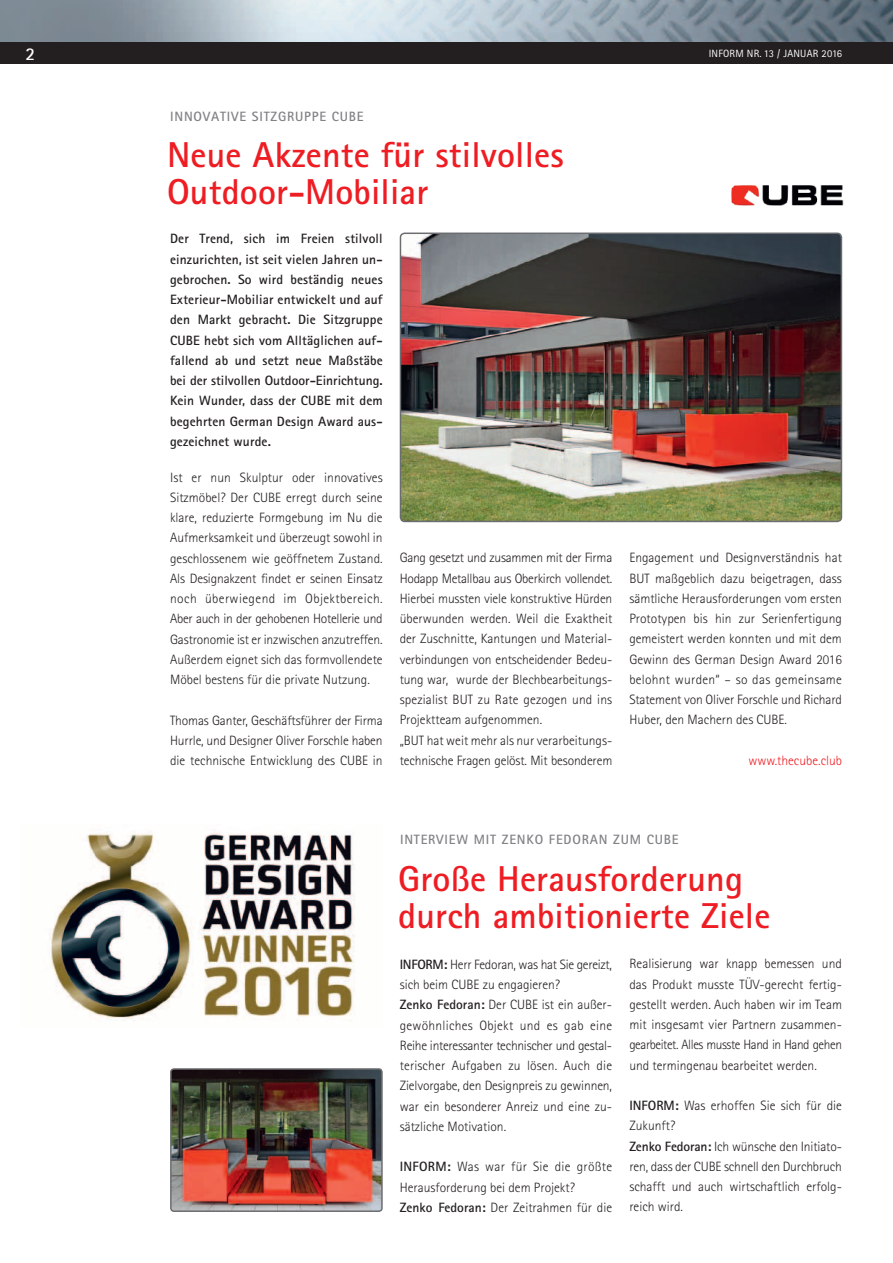
<style>
.page{position:relative;width:893px;height:1263px;background:#fff}
.page>*{position:absolute;margin:0;border:0;box-sizing:border-box;transform-origin:0 0}
.t1{font:700 36px/37.5px "Rotis Sans Serif";letter-spacing:.005em;color:#ee1d23}
.t2{font:700 18px "Rotis Sans Serif";color:#fff}
.t3{font:300 13.5px/20.2px "Rotis Sans Serif";color:#231f20;text-align:justify}
.t4{font:700 13.5px/20.2px "Rotis Sans Serif";letter-spacing:.01em;color:#231f20;text-align:justify}
.t5{font:700 13.5px "Rotis Sans Serif";letter-spacing:.06em;color:#808285}
.t6{font:300 13.5px "Rotis Sans Serif";color:#ee1d23}
.t7{font:10.5px "Rotis Sans Serif";letter-spacing:.02em;color:#fff}
.s1{font-weight:700}
</style>
<div class="page">
<img style="left:0;top:0;width:893px;height:43px">
<div style="left:0;top:43px;width:893px;height:21px;background:#231f20"></div>
<img style="left:400px;top:233px;width:441px;height:288px">
<div style="left:400px;top:233px;width:442px;height:289px;border:2px solid #6c6d70;border-radius:4px"></div>
<img style="left:49px;top:832px;width:306px;height:189px">
<img style="left:731px;top:185px;width:113px;height:21px">
<img style="left:173px;top:1071px;width:207px;height:138px">
<div style="left:170px;top:1068px;width:213px;height:144px;border:2px solid #6c6d70;border-radius:3px"></div>
<h2 class="t2" style="left:26px;top:43px;width:11px">2</h2>
<p class="t7" style="left:709px;top:47px;width:22px">IN FORM</p>
<p class="t7" style="left:747px;top:47px;width:97px">NR. 13 / JANUAR 2016</p>
<p class="t5" style="left:170px;top:108px;width:171px">Inn ovative Sitzgruppe CUBE</p>
<h1 class="t1" style="left:167px;top:135px;width:398px">Neue Akzente für stilvolles<br>Outdoor-Mobiliar</h1>
<p class="t4" style="left:170px;top:228px;width:214px">Der Trend, sich im Freien stilvoll einzurichten, ist seit vielen Jahren un&shy;gebrochen. So wird beständig neues Exterieur-Mobiliar entwickelt und auf den Markt gebracht. Die Sitzgruppe CUBE</p>
<p class="t4" style="left:170px;top:330px;width:214px;text-indent:34px">hebt sich vom Alltäglichen auf&shy;fallend ab und setzt neue Maßstäbe bei der stilvollen Outdoor-Einrichtung.<br>Kein Wunder, dass der CUBE</p>
<p class="t4" style="left:170px;top:390px;width:214px;text-indent:166px">mit dem begehrten German Design Award aus&shy;gezeichnet wurde.</p>
<p class="t3" style="left:170px;top:467px;width:214px">Ist er nun Skulptur oder innovatives Sitzmöbel? Der CUBE erregt durch seine klare, reduzierte Formgebung im Nu die Aufmerksamkeit und überzeugt sowohl in geschlossenem wie geöffnetem Zustand.<br>Als Designakzent findet er seinen Einsatz noch überwiegend im Objektbereich.<br>Aber auch in der gehobenen Hotellerie und Gastronomie ist er inzwischen anzutreffen.<br>Außerdem eignet sich das formvollendete Möbel bestens für die private Nutzung.</p>
<p class="t3" style="left:170px;top:710px;width:214px">Thomas Ganter, Geschäftsführer der Firma Hurrle, und Designer Oliver Forschle haben die technische Entwicklung des CUBE in</p>
<p class="t3" style="left:400px;top:548px;width:214px;text-align:left">Gang gesetzt und zusammen mit der Firma Hodapp Metallbau aus Oberkirch vollendet.<br>Hierbei mussten viele konstruktive Hürden überwunden werden. Weil die Exaktheit der Zuschnitte, Kantungen und Material&shy;verbindungen von entscheidender Bedeu&shy;tung war, wurde der Blechbearbeitungs&shy;spezialist BUT zu Rate gezogen und ins Projektteam aufgenommen.<br>„BUT hat weit mehr als nur verarbeitungs&shy;technische Fragen gelöst. Mit besonderem</p>
<p class="t3" style="left:629px;top:548px;width:214px">Engagement und Designverständnis hat BUT maßgeblich dazu beigetragen, dass sämtliche Herausforderungen vom ersten Prototypen bis hin zur Serienfertigung gemeistert werden konnten und mit dem Gewinn des German Design Award 2016 belohnt wurden“ – so das gemeinsame Statement von Oliver Forschle und Richard Huber, den Machern des CUBE.</p>
<p class="t6" style="left:748px;top:753px;width:95px">www.thecube.club</p>
<p class="t5" style="left:400px;top:831px;width:256px">Interview mit Zenko Fedoran zum CUBE</p>
<h1 class="t1" style="left:398px;top:859px;width:374px">Große Herausforderung durch ambitionierte Ziele</h1>
<p class="t3" style="left:400px;top:954px;width:214px;text-align:left;text-indent:44px"><span class="s1">:</span> Herr Fedoran, was hat Sie gereizt, sich beim CUBE zu engagieren?<br><span class="s1">Zenko Fedoran:</span> Der CUBE ist ein außer&shy;gewöhnliches Objekt und es gab eine Reihe interessanter technischer und gestal&shy;terischer Aufgaben zu lösen. Auch die Zielvorgabe, den Designpreis zu gewinnen, war ein besonderer Anreiz und eine zu&shy;sätzliche Motivation.</p>
<p class="t4" style="left:400px;top:1156px;width:29px">INFORM</p>
<p class="t4" style="left:400px;top:954px;width:27px">INFORM</p>
<p class="t3" style="left:400px;top:1156px;width:214px;text-align:left;text-indent:47px"><span class="s1">:</span> Was war für Sie die größte<br>Herausforderung bei dem Projekt?<br><span class="s1">Zenko Fedoran:</span> Der Zeitrahmen für die</p>
<p class="t3" style="left:629px;top:954px;width:214px">Realisierung war knapp bemessen und das Produkt musste TÜV-gerecht fertig&shy;gestellt werden. Auch haben wir im Team mit insgesamt vier Partnern zusammen&shy;gearbeitet. Alles musste Hand in Hand gehen und termingenau bearbeitet werden.</p>
<p class="t4" style="left:629px;top:1095px;width:28px">INFORM</p>
<p class="t3" style="left:629px;top:1095px;width:214px;text-align:left;text-indent:45px"><span class="s1">:</span> Was erhoffen Sie sich für die<br>Zukunft?<br><span class="s1">Zenko Fedoran:</span> Ich wünsche den Initiato&shy;ren, dass der CUBE schnell den Durchbruch schafft und auch wirtschaftlich erfolg&shy;reich wird.</p>
</div>
